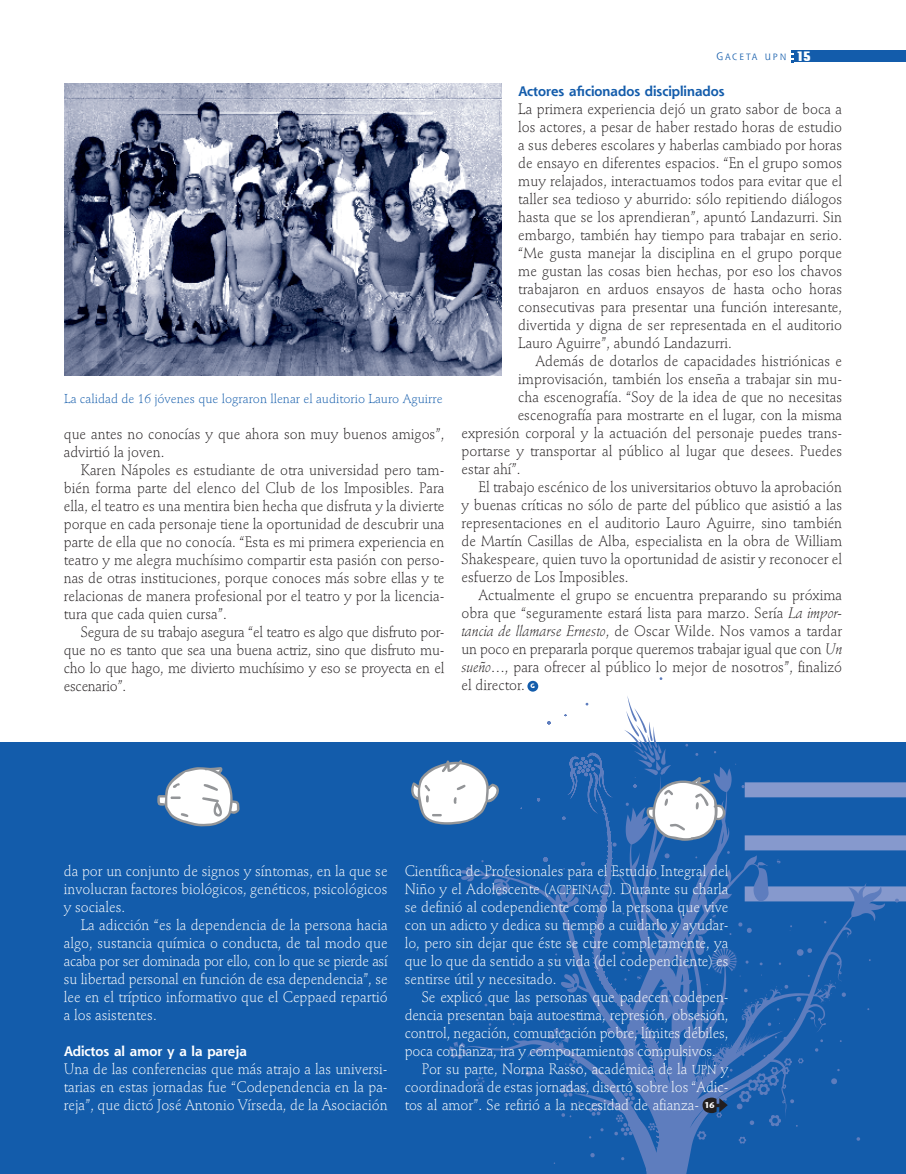
<style>
.page{position:relative;width:906px;height:1174px;background:#fff}
.page>*{position:absolute;margin:0;border:0;box-sizing:border-box;transform-origin:0 0}
.t1{font:300 15px/18px "Stempel Schneidler";color:#231f20;text-align:justify;scale:.95 1}
.t2{font:300 15px/18px "Stempel Schneidler";letter-spacing:-.005em;color:#fff;text-align:justify;scale:.95 1}
.t3{font:700 13.5px "Shannon";color:#135cab}
.t4{font:700 13.5px "Shannon";color:#fff}
.t5{font:300 12.75px "Stempel Schneidler";color:#135cab}
.t6{font:8.85px "Shannon Book SC850";color:#135cab}
.t7{font:700 6.3px "Stone Sans";color:#fff;scale:.95 1}
.s1{font-size:10.5px}
.s2{font-family:"Briem Akademi MM 900 400";font-size:13.5px;color:#fff}
.s3{font-style:italic}
.s4{font-family:"Stempel Schneidler Light SC850";font-weight:400;font-size:12.75px}
.s5{font-family:"Stone Sans";font-weight:700;font-size:8.4px}
</style>
<div class="page">
<div style="left:794px;top:51px;width:112px;height:11px;background:#135cab"></div>
<svg style="left:791px;top:50px;width:2px;height:12px"></svg>
<div style="left:0;top:742px;width:906px;height:432px;background:#135cab"></div>
<img style="left:65px;top:84px;width:436px;height:291px">
<div style="left:744px;top:886px;width:162px;height:15px;background:#8699cd"></div>
<div style="left:744px;top:782px;width:162px;height:15px;background:#8699cd"></div>
<div style="left:744px;top:835px;width:162px;height:15px;background:#8699cd"></div>
<svg style="left:449px;top:677px;width:450px;height:497px"></svg>
<svg style="left:646px;top:777px;width:79px;height:63px"></svg>
<svg style="left:157px;top:767px;width:83px;height:59px"></svg>
<svg style="left:411px;top:760px;width:88px;height:65px"></svg>
<svg style="left:702px;top:1097px;width:26px;height:16px"></svg>
<p class="t5" style="left:64px;top:391px;width:380px">La calidad de 16 jóvenes que lograron llenar el auditorio Lauro Aguirre</p>
<p class="t1" style="left:64px;top:425px;width:402px">que antes no conocías y que ahora son muy buenos amigos”, advirtió la joven.</p>
<p class="t1" style="left:64px;top:461px;width:402px;text-indent:17px">Karen Nápoles es estudiante de otra universidad pero tam&shy;bién forma parte del elenco del Club de los Imposibles. Para ella, el teatro es una mentira bien hecha que disfruta y la divierte porque en cada personaje tiene la oportunidad de descubrir una parte de ella que no conocía. “Esta es mi primera experiencia en teatro y me alegra muchísimo compartir esta pasión con perso&shy;nas de otras instituciones, porque conoces más sobre ellas y te relacionas de manera profesional por el teatro y por la licencia&shy;tura que cada quien cursa”.</p>
<p class="t1" style="left:64px;top:623px;width:402px;text-indent:17px">Segura de su trabajo asegura “el teatro es algo que disfruto por&shy;que no es tanto que sea una buena actriz, sino que disfruto mu&shy;cho lo que hago, me divierto muchísimo y eso se proyecta en el escenario”.</p>
<p class="t6" style="left:716px;top:51px;width:96px"><span class="s1">G</span>ACE TA U PN <span class="s2">15</span></p>
<p class="t3" style="left:518px;top:83px;width:208px">Actores aficionados disciplinados</p>
<p class="t1" style="left:518px;top:100px;width:342px">La primera experiencia dejó un grato sabor de boca a los actores, a pesar de haber restado horas de estudio a sus deberes escolares y haberlas cambiado por horas de ensayo en diferentes espacios. “En el grupo somos muy relajados, interactuamos todos para evitar que el taller sea tedioso y aburrido: sólo repitiendo diálogos hasta que se los aprendieran”, apuntó Landazurri. Sin embargo, también hay tiempo para trabajar en serio. “Me gusta manejar la disciplina en el grupo porque me gustan las cosas bien hechas, por eso los chavos trabajaron en arduos ensayos de hasta ocho horas consecutivas para presentar una función interesante, divertida y digna de ser representada en el auditorio Lauro Aguirre”, abundó Landazurri.</p>
<p class="t1" style="left:535px;top:352px;width:324px">Además de dotarlos de capacidades histriónicas e</p>
<p class="t1" style="left:518px;top:370px;width:342px">improvisación, también los enseña a trabajar sin mu-</p>
<p class="t1" style="left:518px;top:388px;width:342px">cha escenografía. “Soy de la idea de que no necesitas</p>
<p class="t1" style="left:518px;top:406px;width:343px">escenografía para mostrarte en el lugar, con la misma</p>
<p class="t1" style="left:461px;top:424px;width:402px">expresión corporal y la actuación del personaje puedes trans-</p>
<p class="t1" style="left:461px;top:442px;width:402px">portarse y transportar al público al lugar que desees. Puedes</p>
<p class="t1" style="left:461px;top:460px;width:64px">estar ahí”.</p>
<p class="t1" style="left:478px;top:478px;width:384px">El trabajo escénico de los universitarios obtuvo la aprobación</p>
<p class="t1" style="left:461px;top:496px;width:402px">y buenas críticas no sólo de parte del público que asistió a las</p>
<p class="t1" style="left:461px;top:514px;width:402px">representaciones en el auditorio Lauro Aguirre, sino también</p>
<p class="t1" style="left:461px;top:532px;width:402px">de Martín Casillas de Alba, especialista en la obra de William</p>
<p class="t1" style="left:461px;top:550px;width:402px">Shakespeare, quien tuvo la oportunidad de asistir y reconocer el</p>
<p class="t1" style="left:461px;top:568px;width:177px">esfuerzo de Los Imposibles.</p>
<p class="t1" style="left:478px;top:586px;width:384px">Actualmente el grupo se encuentra preparando su próxima</p>
<p class="t1" style="left:461px;top:604px;width:402px">obra que “seguramente estará lista para marzo. Sería <span class="s3">La impor-</span></p>
<p class="t1" style="left:461px;top:622px;width:402px"><span class="s3">tancia de llamarse Ernesto</span>, de Oscar Wilde. Nos vamos a tardar</p>
<p class="t1" style="left:461px;top:640px;width:402px">un poco en prepararla porque queremos trabajar igual que con <span class="s3">Un</span></p>
<p class="t1" style="left:461px;top:658px;width:402px"><span class="s3">sueño</span>…, para ofrecer al público lo mejor de nosotros”, finalizó</p>
<p class="t1" style="left:461px;top:676px;width:68px">el director.</p>
<p class="t7" style="left:530px;top:682px;width:6px">G</p>
<p class="t2" style="left:64px;top:862px;width:342px">da por un conjunto de signos y síntomas, en la que se involucran factores biológicos, genéticos, psicológicos y sociales.</p>
<p class="t2" style="left:64px;top:916px;width:342px;text-indent:17px">La adicción “es la dependencia de la persona hacia algo, sustancia química o conducta, de tal modo que acaba por ser dominada por ello, con lo que se pierde así su libertad personal en función de esa dependencia”, se lee en el tríptico informativo que el Ceppaed repartió a los asistentes.</p>
<p class="t4" style="left:64px;top:1042px;width:185px">Adictos al amor y a la pareja</p>
<p class="t2" style="left:64px;top:1060px;width:342px">Una de las conferencias que más atrajo a las universi&shy;tarias en estas jornadas fue “Codependencia en la pa&shy;reja”, que dictó José Antonio Vírseda, de la Asociación</p>
<p class="t2" style="left:405px;top:862px;width:342px">Científica de Profesionales para el Estudio Integral del Niño y el Adolescente (<span class="s4">ACPEINAC</span>). Durante su charla se definió al codependiente como la persona que vive con un adicto y dedica su tiempo a cuidarlo y ayudar&shy;lo, pero sin dejar que éste se cure completamente, ya que lo que da sentido a su vida (del codependiente) es sentirse útil y necesitado.</p>
<p class="t2" style="left:422px;top:988px;width:324px">Se explicó que las personas que padecen codepen-</p>
<p class="t2" style="left:405px;top:1006px;width:342px">dencia presentan baja autoestima, represión, obsesión,</p>
<p class="t2" style="left:405px;top:1024px;width:342px">control, negación, comunicación pobre, límites débiles,</p>
<p class="t2" style="left:405px;top:1042px;width:329px">poca confianza, ira y comportamientos compulsivos.</p>
<p class="t2" style="left:422px;top:1060px;width:324px">Por su parte, Norma Rasso, académica de la <span class="s4">UPN</span> y</p>
<p class="t2" style="left:405px;top:1078px;width:342px">coordinadora de estas jornadas, disertó sobre los “Adic-</p>
<p class="t2" style="left:405px;top:1096px;width:327px">tos al amor”. Se refirió a la necesidad de afianza- <span class="s5">16</span></p>
</div>
